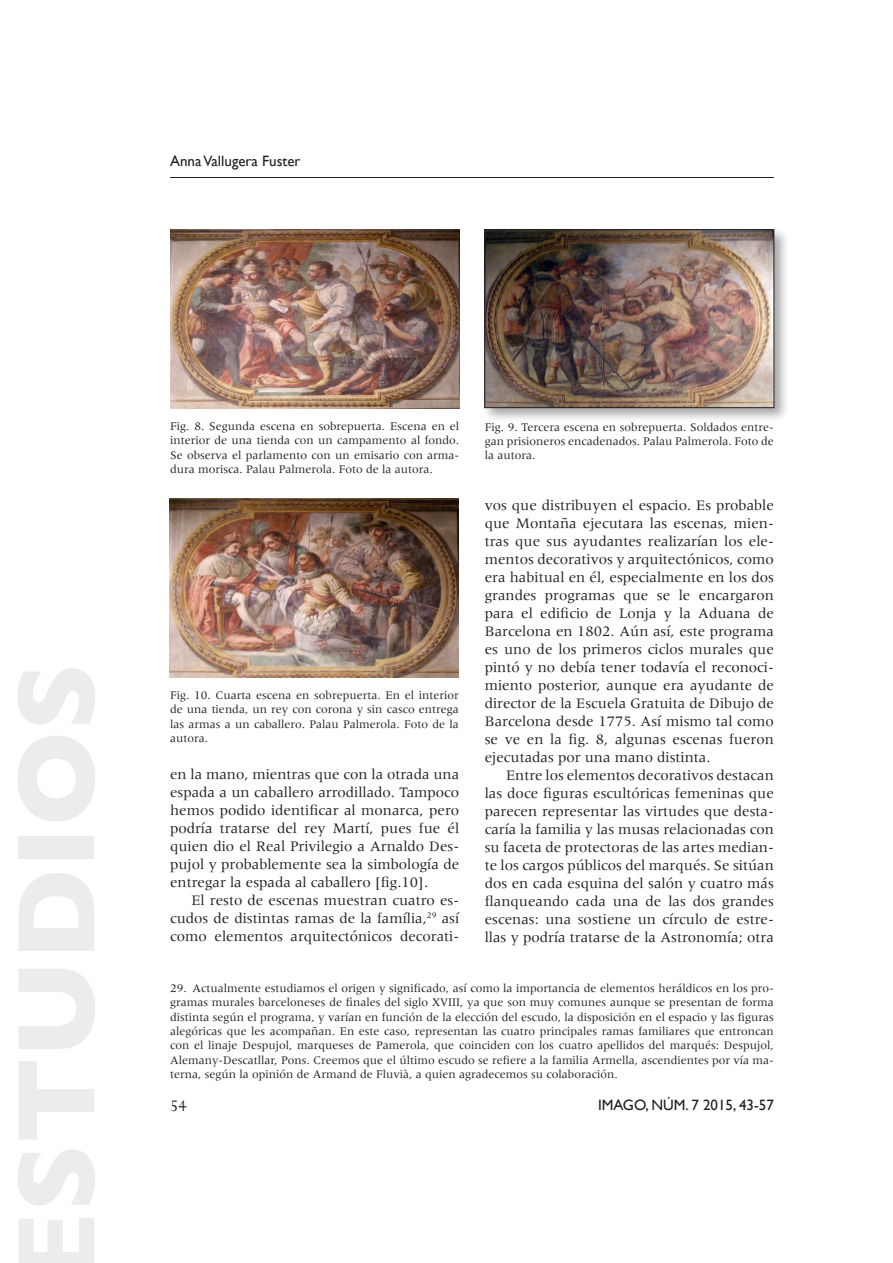
<style>
.page{position:relative;width:893px;height:1263px;background:#fff}
.page>*{position:absolute;margin:0;border:0;box-sizing:border-box;transform-origin:0 0}
.t1{font:18px "Perpetua";color:#231f20}
.Cuerpo{font:15px/18px "Meridien";color:#231f20;text-align:justify}
.t2{font:15px "Gill Sans";color:#231f20}
.notas2{font:12px/14.4px "Meridien";color:#231f20;text-align:justify}
.pie_foto{font:12px/14.4px "Meridien";color:#231f20;text-align:justify}
</style>
<div class="page">
<hr style="left:170px;top:177px;width:604px;height:1px;background:#231f20">
<img style="left:170px;top:230px;width:289px;height:178px">
<div style="left:481px;top:226px;width:309px;height:197px;background:#231f20;opacity:.4"></div>
<img style="left:486px;top:231px;width:286px;height:175px">
<div style="left:484px;top:229px;width:290px;height:179px;border:1px solid #231f20"></div>
<img style="left:170px;top:499px;width:289px;height:178px">
<p class="t2" style="left:170px;top:152px;width:132px">Anna Vallugera Fuster</p>
<p class="pie_foto" style="left:170px;top:419px;width:291px">Fig. 8. Segunda escena en sobrepuerta. Escena en el interior de una tienda con un campamento al fondo.<br>Se observa el parlamento con un emisario con arma&shy;dura morisca. Palau Palmerola. Foto de la autora.</p>
<p class="pie_foto" style="left:485px;top:419px;width:291px">Fig. 9. Tercera escena en sobrepuerta. Soldados entre&shy;gan prisioneros encadenados. Palau Palmerola. Foto de la autora.</p>
<p class="Cuerpo" style="left:485px;top:496px;width:291px">vos que distribuyen el espacio. Es probable que Montaña ejecutara las escenas, mien&shy;tras que sus ayudantes realizarían los ele&shy;mentos decorativos y arquitectónicos, como era habitual en él, especialmente en los dos grandes programas que se le encargaron para el edificio de Lonja y la Aduana de Barcelona en 1802. Aún así, este programa es uno de los primeros ciclos murales que pintó y no debía tener todavía el reconoci&shy;miento posterior, aunque era ayudante de director de la Escuela Gratuita de Dibujo de Barcelona desde 1775. Así mismo tal como se ve en la fig. 8, algunas escenas fueron ejecutadas por una mano distinta.</p>
<p class="Cuerpo" style="left:485px;top:766px;width:291px;text-indent:21px">Entre los elementos decorativos destacan las doce figuras escultóricas femeninas que parecen representar las virtudes que desta&shy;caría la familia y las musas relacionadas con su faceta de protectoras de las artes median&shy;te los cargos públicos del marqués. Se sitúan dos en cada esquina del salón y cuatro más flanqueando cada una de las dos grandes escenas: una sostiene un círculo de estre&shy;llas y podría tratarse de la Astronomía; otra</p>
<p class="notas2" style="left:170px;top:981px;width:605px">29. Actualmente estudiamos el origen y significado, así como la importancia de elementos heráldicos en los pro&shy;gramas murales barceloneses de finales del siglo XVIII, ya que son muy comunes aunque se presentan de forma distinta según el programa, y varían en función de la elección del escudo, la disposición en el espacio y las figuras alegóricas que les acompañan. En este caso, representan las cuatro principales ramas familiares que entroncan con el linaje Despujol, marqueses de Pamerola, que coinciden con los cuatro apellidos del marqués: Despujol, Alemany-Descatllar, Pons. Creemos que el último escudo se refiere a la familia Armella, ascendientes por vía ma&shy;terna, según la opinión de Armand de Fluvià, a quien agradecemos su colaboración.</p>
<p class="pie_foto" style="left:170px;top:688px;width:290px">Fig. 10. Cuarta escena en sobrepuerta. En el interior de una tienda, un rey con corona y sin casco entrega las armas a un caballero. Palau Palmerola. Foto de la autora.</p>
<p class="Cuerpo" style="left:170px;top:765px;width:291px">en la mano, mientras que con la otrada una espada a un caballero arrodillado. Tampoco hemos podido identificar al monarca, pero podría tratarse del rey Martí, pues fue él quien dio el Real Privilegio a Arnaldo Des&shy;pujol y probablemente sea la simbología de entregar la espada al caballero [fig.10].</p>
<p class="Cuerpo" style="left:170px;top:891px;width:291px;text-indent:21px">El resto de escenas muestran cuatro es&shy;cudos de distintas ramas de la família,<sup>29</sup> así como elementos arquitectónicos decorati-</p>
<p class="t1" style="left:170px;top:1094px;width:18px">54</p>
<p class="t2" style="left:598px;top:1096px;width:177px">IMAGO, NÚM. 7 2015, 43-57</p>
</div>
